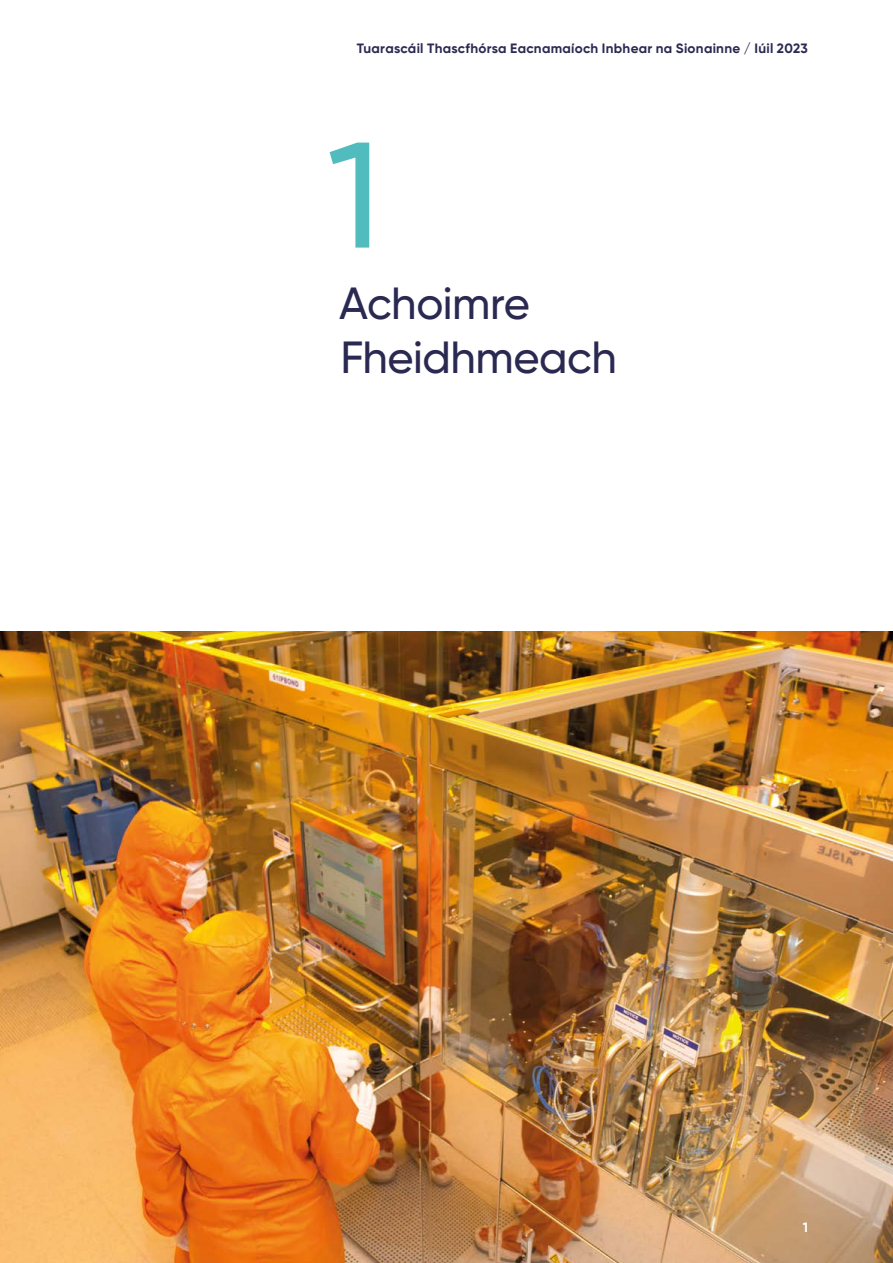
<style>
.page{position:relative;width:893px;height:1263px;background:#fff}
.page>*{position:absolute;margin:0;border:0;box-sizing:border-box;transform-origin:0 0}
.Section_Number{font:500 150px "Gilroy";color:#50bcbd}
.t1{font:500 45px/54px "Gilroy";letter-spacing:-.01em;color:#2a2951}
.t2{font:700 13.5px "Gilroy";letter-spacing:.02em;color:#2a2951}
.t3{font:700 13.5px "Gilroy";color:#fff}
</style>
<div class="page">
<img style="left:0;top:631px;width:893px;height:632px">
<p class="t2" style="left:357px;top:40px;width:453px">Tuarascáil Thascfhórsa Eacnamaíoch Inbhear na Sionainne / Iúil 2023</p>
<p class="Section_Number" style="left:328px;top:103px;width:55px">1</p>
<h1 class="t1" style="left:339px;top:275px;width:279px">Achoimre<br>Fheidhmeach</h1>
<p class="t3" style="left:803px;top:1219px;width:7px">1</p>
</div>
